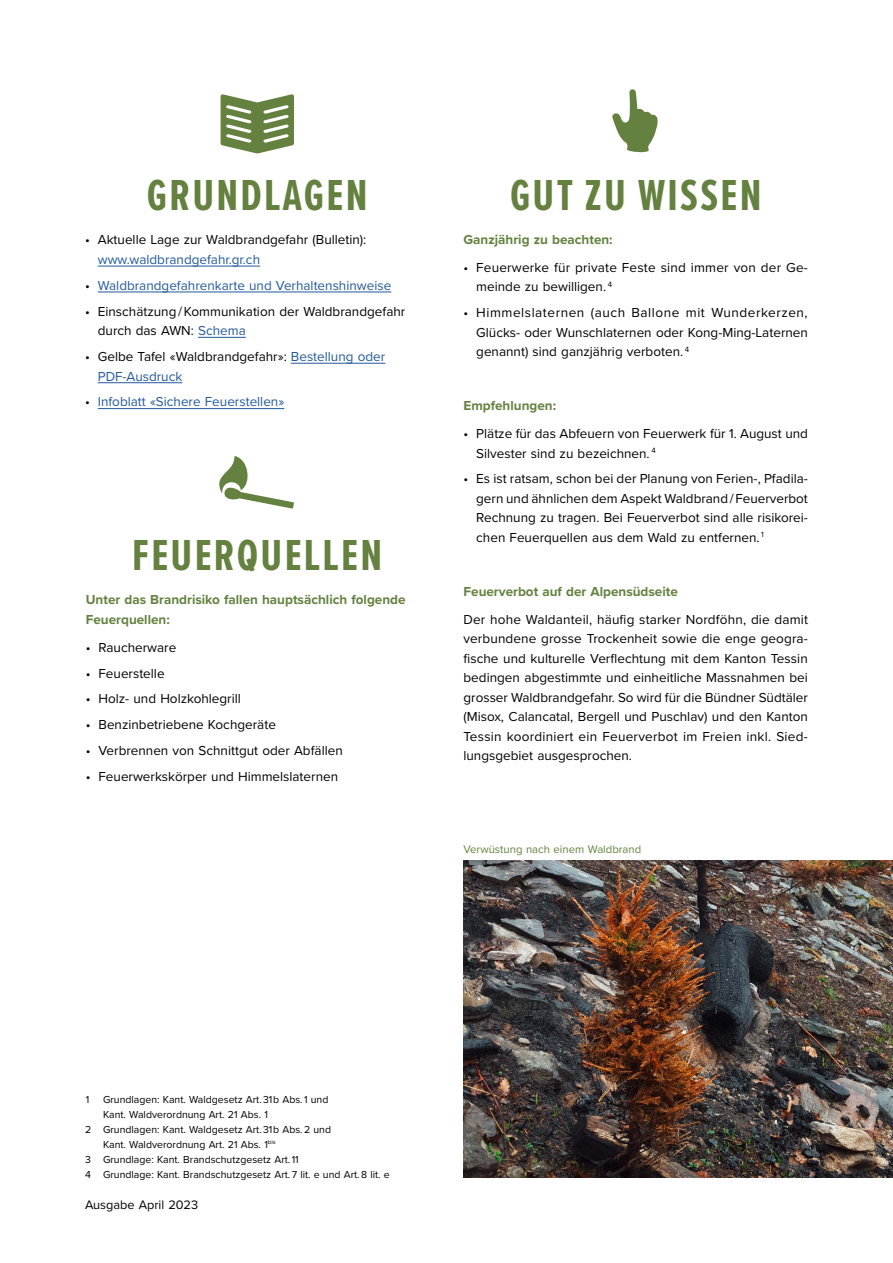
<style>
.page{position:relative;width:893px;height:1263px;background:#fff}
.page>*{position:absolute;margin:0;border:0;box-sizing:border-box;transform-origin:0 0}
.Thementitel{font:700 45px "Proxima Nova Ex Cn";letter-spacing:.05em;color:#64813f}
.Grundtext_Blocksatz{font:13.5px/19.5px "Proxima Nova";color:#000}
.Grundtext_linksbündi{font:700 13.5px/19.5px "Proxima Nova";color:#64813f}
.t1{font:13.5px "Proxima Nova";color:#22599b}
.Legende{font:12.75px "Proxima Nova";color:#000}
.Legende-2{font:11.25px "Proxima Nova";color:#64813f}
.Fussnoten{font:10.5px/15px "Proxima Nova";color:#000}
.s1{color:#22599b}
.s2{color:#000}
</style>
<div class="page">
<hr style="left:98px;top:266px;width:162px;height:1px;background:#22599b">
<hr style="left:98px;top:292px;width:293px;height:1px;background:#22599b">
<hr style="left:198px;top:337px;width:48px;height:1px;background:#22599b">
<hr style="left:291px;top:363px;width:94px;height:1px;background:#22599b">
<hr style="left:98px;top:382px;width:84px;height:1px;background:#22599b">
<hr style="left:98px;top:408px;width:186px;height:1px;background:#22599b">
<svg style="left:221px;top:94px;width:73px;height:60px"></svg>
<svg style="left:219px;top:456px;width:75px;height:53px"></svg>
<svg style="left:612px;top:89px;width:46px;height:64px"></svg>
<img style="left:463px;top:860px;width:430px;height:318px">
<p class="Thementitel" style="left:147px;top:163px;width:222px">GRUNDLAGEN</p>
<p class="Grundtext_Blocksatz" style="left:98px;top:230px;width:270px;text-indent:-13px">• Aktuelle Lage zur Waldbrandgefahr (Bulletin): <span class="s1">www.waldbrandgefahr.gr.ch</span></p>
<p class="t1" style="left:85px;top:275px;width:308px"><span class="s2">•</span> Waldbrandgefahrenkarte und Verhaltenshinweise</p>
<p class="Grundtext_Blocksatz" style="left:98px;top:301px;width:309px;text-indent:-13px">• Einschätzung / Kommunikation der Waldbrandgefahr durch das AWN: <span class="s1">Schema</span></p>
<p class="Grundtext_Blocksatz" style="left:98px;top:346px;width:289px;text-indent:-13px">• Gelbe Tafel «Waldbrandgefahr»: <span class="s1">Bestellung oder<br>PDF-Ausdruck</span></p>
<p class="t1" style="left:85px;top:392px;width:201px"><span class="s2">•</span> Infoblatt «Sichere Feuerstellen»</p>
<p class="Thementitel" style="left:132px;top:522px;width:252px">FEUERQUELLEN</p>
<p class="Grundtext_linksbündi" style="left:86px;top:590px;width:321px">Unter das Brandrisiko fallen hauptsächlich folgende<br>Feuerquellen:</p>
<p class="Grundtext_Blocksatz" style="left:86px;top:637px;width:92px">• Raucherware</p>
<p class="Grundtext_Blocksatz" style="left:86px;top:663px;width:80px">• Feuerstelle</p>
<p class="Grundtext_Blocksatz" style="left:86px;top:688px;width:157px">• Holz- und Holzkohlegrill</p>
<p class="Grundtext_Blocksatz" style="left:86px;top:714px;width:192px">• Benzinbetriebene Kochgeräte</p>
<p class="Grundtext_Blocksatz" style="left:86px;top:740px;width:258px">• Verbrennen von Schnittgut oder Abfällen</p>
<p class="Grundtext_Blocksatz" style="left:86px;top:766px;width:254px">• Feuerwerkskörper und Himmelslaternen</p>
<p class="Thementitel" style="left:510px;top:163px;width:253px">GUT ZU WISSEN</p>
<p class="Grundtext_linksbündi" style="left:463px;top:229px;width:151px">Ganzjährig zu beachten:</p>
<p class="Grundtext_Blocksatz" style="left:476px;top:257px;width:333px;text-indent:-13px">• Feuerwerke für private Feste sind immer von der Ge&shy;meinde zu bewilligen. <sup>4</sup></p>
<p class="Grundtext_Blocksatz" style="left:476px;top:302px;width:333px;text-align:justify;text-indent:-13px">• Himmelslaternen (auch Ballone mit Wunderkerzen, Glücks- oder Wunschlaternen oder Kong-Ming-Laternen genannt) sind ganzjährig verboten. <sup>4</sup></p>
<p class="Grundtext_linksbündi" style="left:463px;top:395px;width:94px">Empfehlungen:</p>
<p class="Grundtext_Blocksatz" style="left:476px;top:423px;width:333px;text-indent:-13px">• Plätze für das Abfeuern von Feuerwerk für 1. August und<br>Silvester sind zu bezeichnen. <sup>4</sup></p>
<p class="Grundtext_Blocksatz" style="left:476px;top:468px;width:333px;text-align:justify;text-indent:-13px">• Es ist ratsam, schon bei der Planung von Ferien-, Pfadila&shy;gern und ähnlichen dem Aspekt Waldbrand / Feuerverbot Rechnung zu tragen. Bei Feuerverbot sind alle risikorei&shy;chen Feuerquellen aus dem Wald zu entfernen. <sup>1</sup></p>
<p class="Grundtext_linksbündi" style="left:463px;top:581px;width:216px">Feuerverbot auf der Alpensüdseite</p>
<p class="Grundtext_Blocksatz" style="left:463px;top:609px;width:346px;text-align:justify">Der hohe Waldanteil, häufig starker Nordföhn, die damit verbundene grosse Trockenheit sowie die enge geogra&shy;fische und kulturelle Verflechtung mit dem Kanton Tessin bedingen abgestimmte und einheitliche Massnahmen bei grosser Waldbrandgefahr. So wird für die Bündner Südtäler (Misox, Calancatal, Bergell und Puschlav) und den Kanton Tessin koordiniert ein Feuerverbot im Freien inkl. Sied&shy;lungsgebiet ausgesprochen.</p>
<p class="Legende-2" style="left:463px;top:840px;width:179px">Verwüstung nach einem Waldbrand</p>
<p class="Fussnoten" style="left:86px;top:1091px;width:5px">1</p>
<p class="Fussnoten" style="left:103px;top:1091px;width:227px">Grundlagen: Kant. Waldgesetz Art. 31b Abs. 1 und<br>Kant. Waldverordnung Art. 21 Abs. 1</p>
<p class="Fussnoten" style="left:103px;top:1121px;width:229px;text-indent:-18px">2 Grundlagen: Kant. Waldgesetz Art. 31b Abs. 2 und<br>Kant. Waldverordnung Art. 21 Abs. 1<sup>bis</sup></p>
<p class="Fussnoten" style="left:85px;top:1151px;width:215px">3 Grundlage: Kant. Brandschutzgesetz Art. 11</p>
<p class="Fussnoten" style="left:85px;top:1166px;width:306px">4 Grundlage: Kant. Brandschutzgesetz Art. 7 lit. e und Art. 8 lit. e</p>
<p class="Legende" style="left:85px;top:1195px;width:115px">Ausgabe April 2023</p>
</div>
